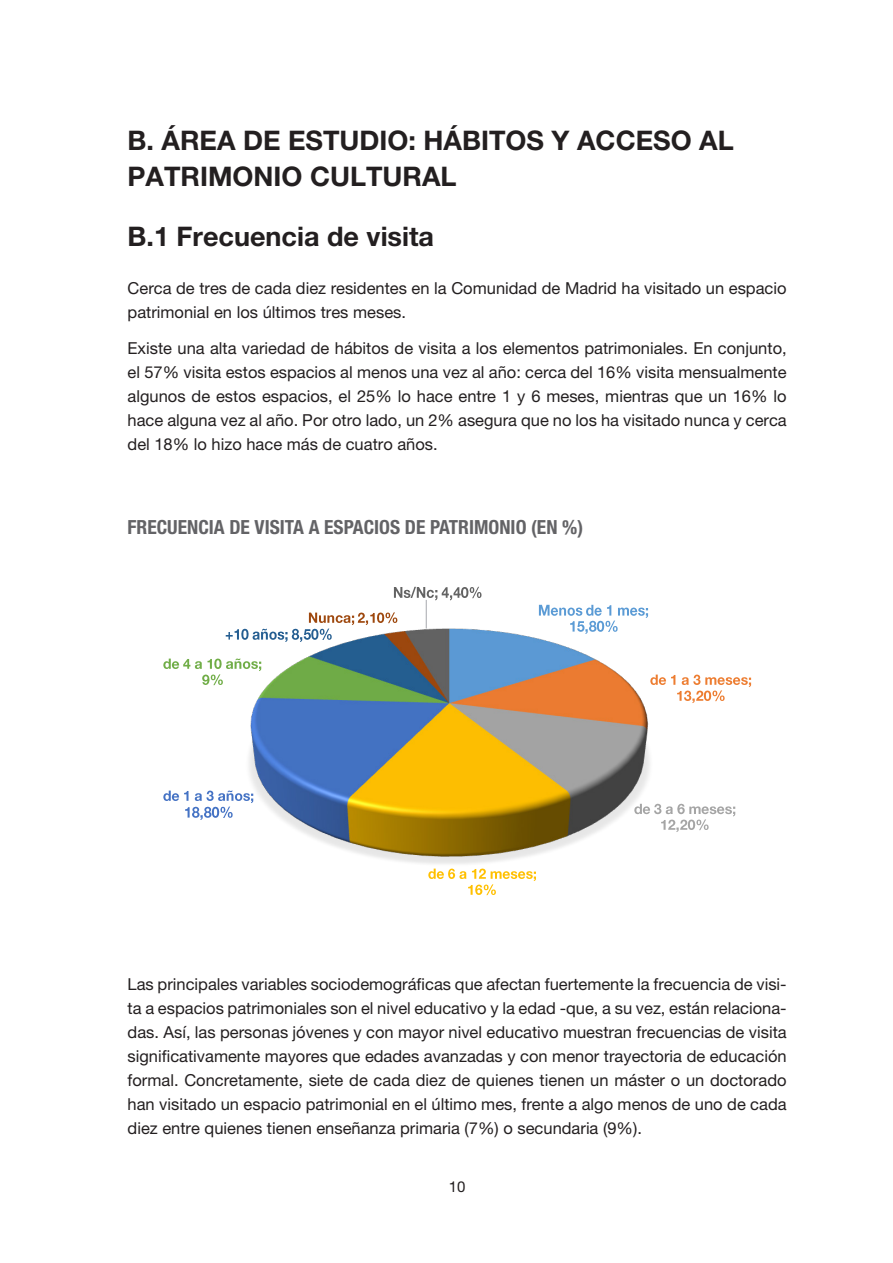
<style>
.page{position:relative;width:893px;height:1263px;background:#fff}
.page>*{position:absolute;margin:0;border:0;box-sizing:border-box;transform-origin:0 0}
.Titulos_Parrafos_Res{font:700 27px/36px "Helvetica Neue LT Pro";color:#231f20}
.Estilo_de_párrafo_TI{font:700 condensed 19.5px "Helvetica Neue LT Pro";color:#636366}
.t1{font:16.5px/24px "Helvetica Neue LT Pro";color:#231f20;text-align:justify}
.t2{font:15px "Helvetica Neue LT Pro";color:#231f20}
</style>
<div class="page">
<img style="left:249px;top:626px;width:401px;height:238px">
<svg style="left:426px;top:600px;width:1px;height:28px"></svg>
<img style="left:538px;top:604px;width:111px;height:14px">
<img style="left:569px;top:620px;width:57px;height:14px">
<img style="left:650px;top:674px;width:102px;height:13px">
<img style="left:677px;top:690px;width:48px;height:13px">
<img style="left:634px;top:800px;width:102px;height:16px">
<img style="left:661px;top:819px;width:48px;height:13px">
<img style="left:428px;top:868px;width:108px;height:13px">
<img style="left:468px;top:884px;width:28px;height:12px">
<img style="left:164px;top:787px;width:100px;height:17px">
<img style="left:185px;top:806px;width:48px;height:14px">
<img style="left:164px;top:655px;width:107px;height:17px">
<img style="left:202px;top:671px;width:32px;height:15px">
<img style="left:225px;top:626px;width:114px;height:16px">
<img style="left:308px;top:612px;width:90px;height:13px">
<img style="left:393px;top:586px;width:89px;height:14px">
<p class="Titulos_Parrafos_Res" style="left:128px;top:122px;width:608px">B. ÁREA DE ESTUDIO: HÁBITOS Y ACCESO AL<br>PATRIMONIO CULTURAL</p>
<p class="Titulos_Parrafos_Res" style="left:128px;top:218px;width:308px">B.1 Frecuencia de visita</p>
<p class="t1" style="left:128px;top:276px;width:660px">Cerca de tres de cada diez residentes en la Comunidad de Madrid ha visitado un espacio patrimonial en los últimos tres meses.</p>
<p class="t1" style="left:128px;top:336px;width:661px">Existe una alta variedad de hábitos de visita a los elementos patrimoniales. En conjunto, el 57% visita estos espacios al menos una vez al año: cerca del 16% visita mensualmente algunos de estos espacios, el 25% lo hace entre 1 y 6 meses, mientras que un 16% lo hace alguna vez al año. Por otro lado, un 2% asegura que no los ha visitado nunca y cerca del 18% lo hizo hace más de cuatro años.</p>
<p class="Estilo_de_párrafo_TI" style="left:128px;top:515px;width:457px">FRECUENCIA DE VISITA A ESPACIOS DE PATRIMONIO (EN %)</p>
<p class="t1" style="left:128px;top:972px;width:661px">Las principales variables sociodemográficas que afectan fuertemente la frecuencia de visi&shy;ta a espacios patrimoniales son el nivel educativo y la edad -que, a su vez, están relaciona&shy;das. Así, las personas jóvenes y con mayor nivel educativo muestran frecuencias de visita significativamente mayores que edades avanzadas y con menor trayectoria de educación formal. Concretamente, siete de cada diez de quienes tienen un máster o un doctorado han visitado un espacio patrimonial en el último mes, frente a algo menos de uno de cada diez entre quienes tienen enseñanza primaria (7%) o secundaria (9%).</p>
<p class="t2" style="left:449px;top:1178px;width:18px">10</p>
</div>
